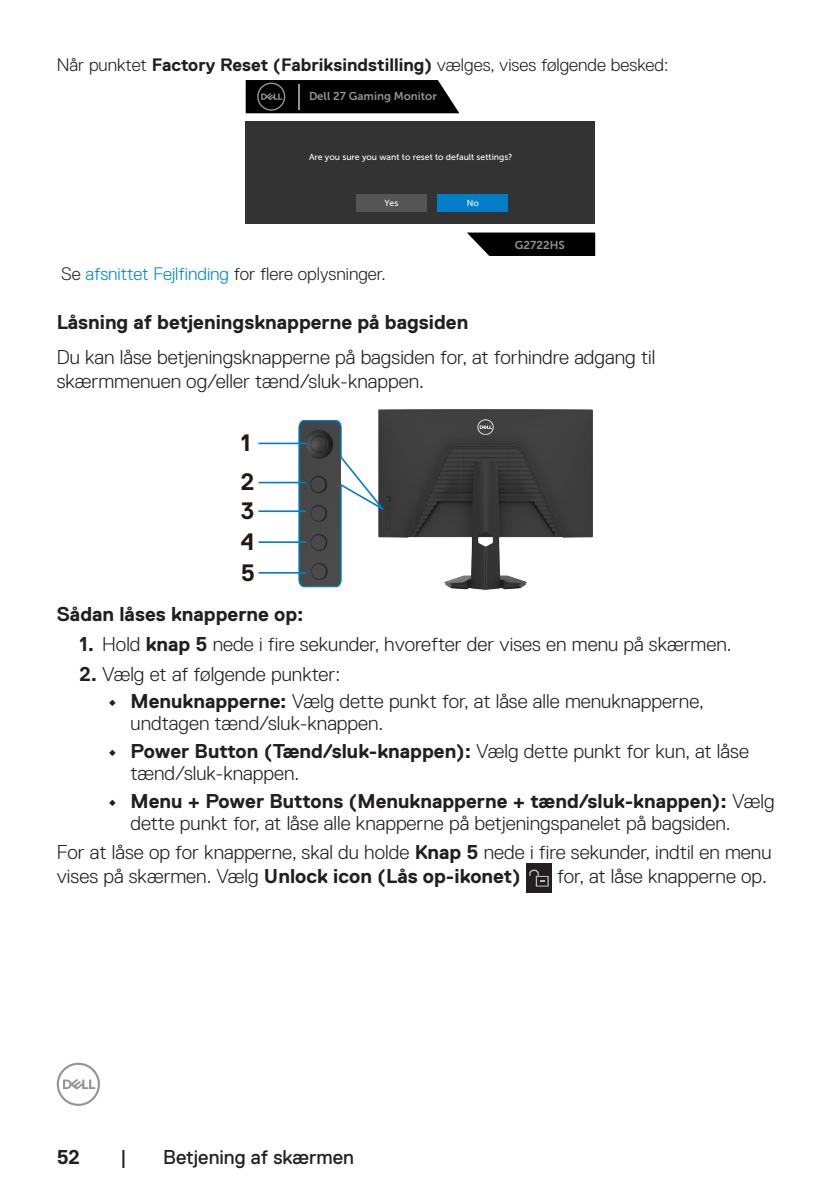
<style>
.page{position:relative;width:840px;height:1191px;background:#fff}
.page>*{position:absolute;margin:0;border:0;box-sizing:border-box;transform-origin:0 0}
.t1{font:700 23.8px/30.8px "Dell Replica";color:#231815}
.Paragraph{font:300 20px/24px "Dell Replica";color:#231f20}
.Bullet{font:300 20px/22px "Dell Replica";color:#231f20}
.Head3{font:700 20px "Dell Replica";color:#231f20}
.Paragraph-2{font:700 20px "Dell Replica";color:#231f20}
.t2{font:20px "Dell Replica";color:#231f20}
.Paragraph-3{font:300 18px "Dell Replica";color:#231f20}
.t3{font:11.4px "Museo Sans For Dell 700";color:#939393}
.t4{font:8.8px "Museo Sans For Dell 500";color:#fff}
.s1{font-weight:700}
.s2{color:#0087cb}
</style>
<div class="page">
<svg style="left:57px;top:1062px;width:43px;height:44px"></svg>
<svg style="left:467px;top:232px;width:128px;height:24px;background:#1b1b1b"></svg>
<div style="left:245px;top:121px;width:349px;height:102px;background:#333"></div>
<div style="left:437px;top:195px;width:70px;height:17px;background:#007fc8"></div>
<div style="left:356px;top:195px;width:70px;height:17px;background:#555"></div>
<svg style="left:245px;top:80px;width:214px;height:33px;background:#121212"></svg>
<img style="left:378px;top:409px;width:215px;height:181px">
<hr style="left:259px;top:442px;width:46px;height:2px;background:#007fc8">
<hr style="left:259px;top:482px;width:46px;height:1px;background:#007fc8">
<hr style="left:259px;top:510px;width:46px;height:2px;background:#007fc8">
<hr style="left:259px;top:541px;width:46px;height:2px;background:#007fc8">
<hr style="left:259px;top:572px;width:46px;height:1px;background:#007fc8">
<svg style="left:291px;top:413px;width:98px;height:177px"></svg>
<div style="left:525px;top:863px;width:26px;height:30px;background:#231f20"></div>
<svg style="left:529px;top:869px;width:19px;height:17px"></svg>
<p class="Paragraph-3" style="left:57px;top:55px;width:613px">Når punktet <span class="s1">Factory Reset (Fabriksindstilling)</span> vælges, vises følgende besked:</p>
<p class="t3" style="left:309px;top:90px;width:129px">Dell 27 Gaming Monitor</p>
<p class="t4" style="left:309px;top:152px;width:205px">Are you sure you want to reset to default settings?</p>
<p class="t4" style="left:384px;top:198px;width:15px">Yes</p>
<p class="t4" style="left:466px;top:198px;width:14px">No</p>
<p class="t3" style="left:514px;top:238px;width:51px">G2722HS</p>
<p class="Paragraph-3" style="left:61px;top:264px;width:326px">Se <span class="s2">afsnittet Fejlfinding</span> for flere oplysninger.</p>
<p class="Head3" style="left:57px;top:311px;width:413px">Låsning af betjeningsknapperne på bagsiden</p>
<p class="Paragraph" style="left:57px;top:345px;width:600px">Du kan låse betjeningsknapperne på bagsiden for, at forhindre adgang til skærmmenuen og/eller tænd/sluk-knappen.</p>
<p class="t1" style="left:241px;top:423px;width:15px;line-height:39.2px">1<br>2</p>
<p class="t1" style="left:241px;top:496px;width:16px;text-align:justify">3<br>4<br>5</p>
<p class="Paragraph-2" style="left:57px;top:603px;width:248px">Sådan låses knapperne op:</p>
<p class="Paragraph" style="left:79px;top:632px;width:653px"><span class="s1">1.</span> Hold <span class="s1">knap 5</span> nede i fire sekunder, hvorefter der vises en menu på skærmen.</p>
<p class="Paragraph" style="left:79px;top:661px;width:262px"><span class="s1">2.</span> Vælg et af følgende punkter:</p>
<p class="Bullet" style="left:130px;top:690px;width:574px;text-indent:-23px"><span class="s1">• Menuknapperne:</span> Vælg dette punkt for, at låse alle menuknapperne, undtagen tænd/sluk-knappen.</p>
<p class="Bullet" style="left:130px;top:740px;width:619px;text-indent:-23px"><span class="s1">• Power Button (Tænd/sluk-knappen):</span> Vælg dette punkt for kun, at låse tænd/sluk-knappen.</p>
<p class="Bullet" style="left:130px;top:789px;width:645px;text-indent:-23px"><span class="s1">• Menu + Power Buttons (Menuknapperne + tænd/sluk-knappen):</span> Vælg dette punkt for, at låse alle knapperne på betjeningspanelet på bagsiden.</p>
<p class="Paragraph" style="left:57px;top:840px;width:715px">For at låse op for knapperne, skal du holde <span class="s1">Knap 5</span> nede i fire sekunder, indtil en menu vises på skærmen. Vælg <span class="s1">Unlock icon (Lås op-ikonet)</span></p>
<p class="Paragraph" style="left:557px;top:864px;width:211px">for, at låse knapperne op.</p>
<p class="Head3" style="left:57px;top:1146px;width:25px">52</p>
<p class="t2" style="left:120px;top:1146px;width:8px">|</p>
<p class="t2" style="left:163px;top:1146px;width:192px">Betjening af skærmen</p>
</div>
